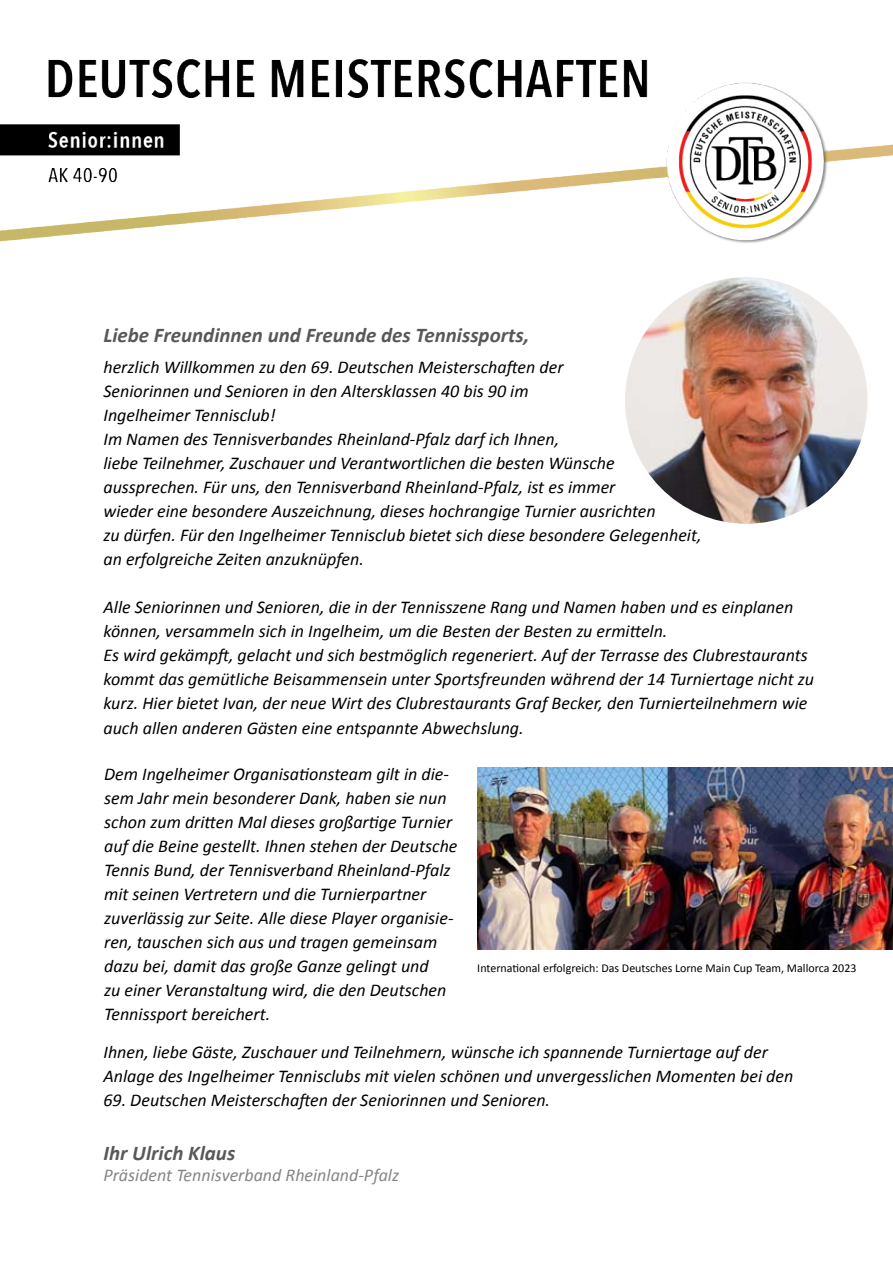
<style>
.page{position:relative;width:893px;height:1263px;background:#fff}
.page>*{position:absolute;margin:0;border:0;box-sizing:border-box;transform-origin:0 0}
.t1{font:italic 700 21px "Calibri";color:#58585a}
.t2{font:italic 18px/24px "Calibri";color:#000}
.t3{font:italic 18px "Calibri";color:#848587}
.t4{font:12px "Calibri";color:#000}
</style>
<div class="page">
<img style="left:625px;top:277px;width:242px;height:247px;border-radius:50%">
<img style="left:477px;top:768px;width:416px;height:182px">
<img style="left:0;top:59px;width:893px;height:266px">
<p class="t1" style="left:103px;top:320px;width:427px">Liebe Freundinnen und Freunde des Tennissports,</p>
<p class="t2" style="left:103px;top:355px;width:600px">herzlich Willkommen zu den 69. Deutschen Meisterschaften der<br>Seniorinnen und Senioren in den Altersklassen 40 bis 90 im<br>Ingelheimer Tennisclub!<br>Im Namen des Tennisverbandes Rheinland-Pfalz darf ich Ihnen,<br>liebe Teilnehmer, Zuschauer und Verantwortlichen die besten Wünsche aussprechen. Für uns, den Tennisverband Rheinland-Pfalz, ist es immer<br>wieder eine besondere Auszeichnung, dieses hochrangige Turnier ausrichten<br>zu dürfen. Für den Ingelheimer Tennisclub bietet sich diese besondere Gelegenheit, an erfolgreiche Zeiten anzuknüpfen.</p>
<p class="t2" style="left:103px;top:595px;width:712px">Alle Seniorinnen und Senioren, die in der Tennisszene Rang und Namen haben und es einplanen können, versammeln sich in Ingelheim, um die Besten der Besten zu ermitteln.<br>Es wird gekämpft, gelacht und sich bestmöglich regeneriert. Auf der Terrasse des Clubrestaurants kommt das gemütliche Beisammensein unter Sportsfreunden während der 14 Turniertage nicht zu kurz. Hier bietet Ivan, der neue Wirt des Clubrestaurants Graf Becker, den Turnierteilnehmern wie auch allen anderen Gästen eine entspannte Abwechslung.</p>
<p class="t2" style="left:104px;top:761px;width:355px">Dem Ingelheimer Organisationsteam gilt in die&shy;sem Jahr mein besonderer Dank, haben sie nun schon zum dritten Mal dieses großartige Turnier auf die Beine gestellt. Ihnen stehen der Deutsche Tennis Bund, der Tennisverband Rheinland-Pfalz mit seinen Vertretern und die Turnierpartner zuverlässig zur Seite. Alle diese Player organisie&shy;ren, tauschen sich aus und tragen gemeinsam dazu bei, damit das große Ganze gelingt und<br>zu einer Veranstaltung wird, die den Deutschen Tennissport bereichert.</p>
<p class="t4" style="left:477px;top:960px;width:381px">International erfolgreich: Das Deutsches Lorne Main Cup Team, Mallorca 2023</p>
<p class="t2" style="left:103px;top:1039px;width:691px">Ihnen, liebe Gäste, Zuschauer und Teilnehmern, wünsche ich spannende Turniertage auf der<br>Anlage des Ingelheimer Tennisclubs mit vielen schönen und unvergesslichen Momenten bei den</p>
<p class="t2" style="left:103px;top:1087px;width:448px">69. Deutschen Meisterschaften der Seniorinnen und Senioren.</p>
<p class="t1" style="left:103px;top:1138px;width:133px">Ihr Ulrich Klaus</p>
<p class="t3" style="left:103px;top:1163px;width:297px">Präsident Tennisverband Rheinland-Pfalz</p>
</div>
